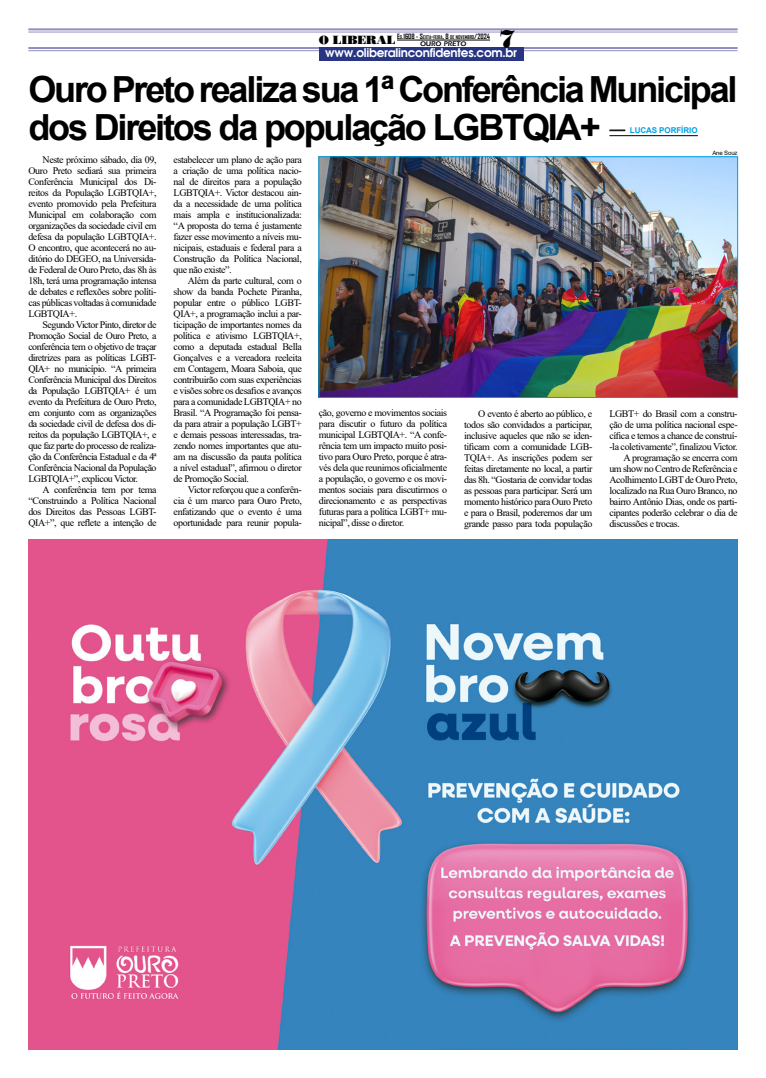
<style>
.page{position:relative;width:766px;height:1078px;background:#fff}
.page>*{position:absolute;margin:0;border:0;box-sizing:border-box;transform-origin:0 0}
.t1{font:700 36px/38px "Arial";letter-spacing:-.06em;color:#000}
.t2{font:12px "Avalon";letter-spacing:-.02em;color:#fff}
.t3{font:10px/11px "Times New Roman";letter-spacing:-.04em;color:#000;text-align:justify}
.t4{font:700 8px "Arial";letter-spacing:-.005em;color:#009fe3}
.t5{font:7px "Erie Black";color:#000}
.t6{font:6px "Arial";letter-spacing:-.02em;color:#000}
.t7{font:700 4.9px "Agency FB";color:#000}
.s1{font-family:"Bodnoff";font-weight:400;font-size:12px}
.s2{font-size:7px}
</style>
<div class="page">
<hr style="left:28px;top:47px;width:709px;height:2px;background:#918dbe">
<hr style="left:28px;top:50px;width:709px;height:1px;background:#918dbe">
<div style="left:319px;top:47px;width:204px;height:13px;background:#283583"></div>
<hr style="left:28px;top:28px;width:709px;height:2px;background:#918dbe">
<hr style="left:28px;top:32px;width:709px;height:1px;background:#918dbe">
<hr style="left:397px;top:40px;width:93px;height:1px;background:#000">
<img style="left:320px;top:158px;width:415px;height:237px">
<div style="left:318px;top:156px;width:419px;height:241px;border:1px solid #009fe3"></div>
<svg style="left:609px;top:130px;width:16px;height:1px"></svg>
<hr style="left:609px;top:135px;width:88px;height:1px;background:#000">
<img style="left:28px;top:539px;width:709px;height:510px">
<p class="t2" style="left:325px;top:45px;width:193px">www.oliberalinconfidentes.com.br<sup>7</sup></p>
<h1 class="t1" style="left:28px;top:71px;width:710px">Ouro Preto realiza sua 1ª Conferência Municipal dos Direitos da população LGBTQIA+</h1>
<p class="t7" style="left:319px;top:34px;width:173px"><span class="s1">O LIBERAL</span> <span class="s2">E</span>D<span class="s2">.1608 - S</span>EXTA<span class="s2">-</span>FEIRA<span class="s2">, 8</span> DE NOVEMBRO<span class="s2">/2024</span></p>
<p class="t5" style="left:420px;top:40px;width:48px">OURO PRETO</p>
<p class="t4" style="left:629px;top:125px;width:69px">LUCAS PORFÍRIO</p>
<p class="t3" style="left:28px;top:154px;width:130px;text-indent:14px">Neste próximo sábado, dia 09, Ouro Preto sediará sua primeira Conferência Municipal dos Di&shy;reitos da População LGBTQIA+, evento promovido pela Prefeitura Municipal em colaboração com organizações da sociedade civil em defesa da população LGBTQIA+.<br>O encontro, que acontecerá no au&shy;ditório do DEGEO, na Universida&shy;de Federal de Ouro Preto, das 8h às 18h, terá uma programação intensa de debates e reflexões sobre políti&shy;cas públicas voltadas à comunidade LGBTQIA+.</p>
<p class="t3" style="left:28px;top:319px;width:130px;text-indent:14px">Segundo Victor Pinto, diretor de Promoção Social de Ouro Preto, a conferência tem o objetivo de traçar diretrizes para as políticas LGBT-QIA+ no município. “A primeira Conferência Municipal dos Direitos da População LGBTQIA+ é um evento da Prefeitura de Ouro Preto, em conjunto com as organizações da sociedade civil de defesa dos di&shy;reitos da população LGBTQIA+, e que faz parte do processo de realiza&shy;ção da Conferência Estadual e da 4ª Conferência Nacional da População LGBTQIA+”, explicou Victor.</p>
<p class="t3" style="left:28px;top:484px;width:130px;text-indent:14px">A conferência tem por tema “Construindo a Política Nacional dos Direitos das Pessoas LGBT-QIA+”, que reflete a intenção de</p>
<p class="t3" style="left:173px;top:154px;width:130px">estabelecer um plano de ação para a criação de uma política nacio&shy;nal de direitos para a população LGBTQIA+. Victor destacou ain&shy;da a necessidade de uma política mais ampla e institucionalizada: “A proposta do tema é justamente fazer esse movimento a níveis mu&shy;nicipais, estaduais e federal para a Construção da Política Nacional, que não existe”.</p>
<p class="t3" style="left:173px;top:275px;width:130px;text-indent:14px">Além da parte cultural, com o show da banda Pochete Piranha, popular entre o público LGBT-QIA+, a programação inclui a par&shy;ticipação de importantes nomes da política e ativismo LGBTQIA+, como a deputada estadual Bella Gonçalves e a vereadora reeleita em Contagem, Moara Saboia, que contribuirão com suas experiências e visões sobre os desafios e avanços para a comunidade LGBTQIA+ no Brasil. “A Programação foi pensa&shy;da para atrair a população LGBT+ e demais pessoas interessadas, tra&shy;zendo nomes importantes que atu&shy;am na discussão da pauta política a nível estadual”, afirmou o diretor de Promoção Social.</p>
<p class="t3" style="left:173px;top:484px;width:130px;text-indent:14px">Victor reforçou que a conferên&shy;cia é um marco para Ouro Preto, enfatizando que o evento é uma oportunidade para reunir popula-</p>
<p class="t6" style="left:712px;top:148px;width:27px">Ane Souz</p>
<p class="t3" style="left:319px;top:407px;width:130px">ção, governo e movimentos sociais para discutir o futuro da política municipal LGBTQIA+. “A confe&shy;rência tem um impacto muito posi&shy;tivo para Ouro Preto, porque é atra&shy;vés dela que reunimos oficialmente a população, o governo e os movi&shy;mentos sociais para discutirmos o direcionamento e as perspectivas futuras para a política LGBT+ mu&shy;nicipal”, disse o diretor.</p>
<p class="t3" style="left:464px;top:407px;width:130px;text-indent:14px">O evento é aberto ao público, e todos são convidados a participar, inclusive aqueles que não se iden&shy;tificam com a comunidade LGB-TQIA+. As inscrições podem ser feitas diretamente no local, a partir das 8h. “Gostaria de convidar todas as pessoas para participar. Será um momento histórico para Ouro Preto e para o Brasil, poderemos dar um grande passo para toda população</p>
<p class="t3" style="left:609px;top:407px;width:130px">LGBT+ do Brasil com a constru-</p>
<p class="t3" style="left:609px;top:418px;width:130px">ção de uma política nacional espe-</p>
<p class="t3" style="left:609px;top:429px;width:130px">cífica e temos a chance de construí-</p>
<p class="t3" style="left:609px;top:440px;width:130px">-la coletivamente”, finalizou Victor.</p>
<p class="t3" style="left:623px;top:451px;width:115px">A programação se encerra com</p>
<p class="t3" style="left:609px;top:462px;width:130px">um show no Centro de Referência e</p>
<p class="t3" style="left:609px;top:473px;width:130px">Acolhimento LGBT de Ouro Preto,</p>
<p class="t3" style="left:609px;top:484px;width:130px">localizado na Rua Ouro Branco, no</p>
<p class="t3" style="left:609px;top:495px;width:130px">bairro Antônio Dias, onde os parti-</p>
<p class="t3" style="left:609px;top:506px;width:130px">cipantes poderão celebrar o dia de</p>
<p class="t3" style="left:609px;top:517px;width:72px">discussões e trocas.</p>
</div>
